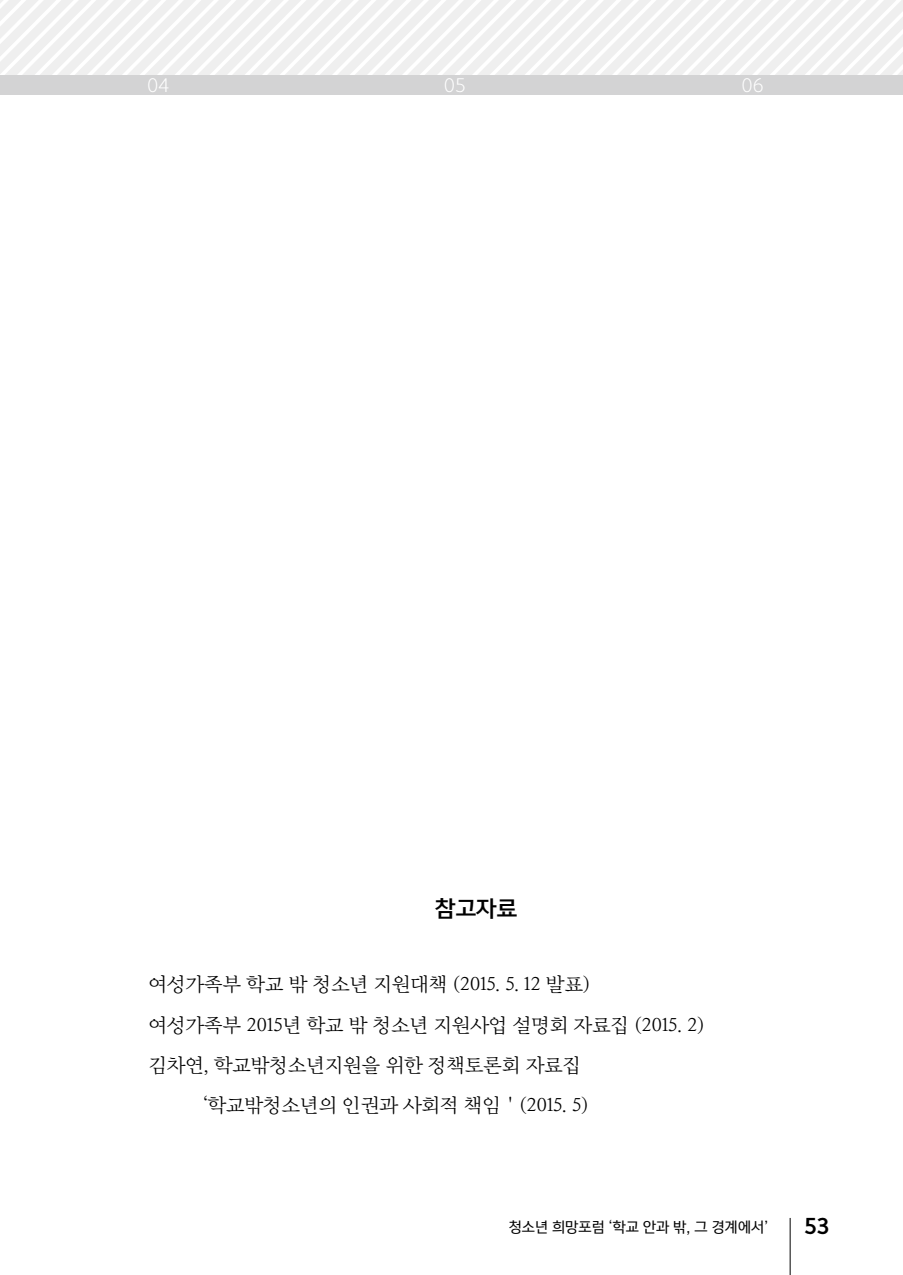
<style>
.page{position:relative;width:903px;height:1275px;background:#fff}
.page>*{position:absolute;margin:0;border:0;box-sizing:border-box;transform-origin:0 0}
.t1{font:21px "Yoon Gothic Pro 770";color:#000}
.t2{font:19.25px "Yoon Myungjo Pro 730";color:#000}
.t3{font:19.25px "Yoon Gothic Pro 730";color:#fff}
.t4{font:19.25px "Yoon Gothic Pro 780";color:#000}
.t5{font:14px "Yoon Gothic Pro 750";color:#000}
</style>
<div class="page">
<svg style="left:0;top:0;width:903px;height:75px"></svg>
<hr style="left:790px;top:1218px;width:1px;height:57px;background:#000">
<div style="left:0;top:75px;width:903px;height:20px;background:#d3d3d4"></div>
<p class="t3" style="left:147px;top:73px;width:23px">04</p>
<p class="t3" style="left:444px;top:73px;width:23px">05</p>
<p class="t3" style="left:741px;top:73px;width:24px">06</p>
<p class="t1" style="left:435px;top:893px;width:84px">참고자료</p>
<p class="t2" style="left:149px;top:973px;width:442px">여성가족부 학교 밖 청소년 지원대책 (2015. 5. 12 발표)</p>
<p class="t2" style="left:149px;top:1013px;width:557px">여성가족부 2015년 학교 밖 청소년 지원사업 설명회 자료집 (2015. 2)</p>
<p class="t2" style="left:149px;top:1053px;width:434px">김차연, 학교밖청소년지원을 위한 정책토론회 자료집</p>
<p class="t2" style="left:204px;top:1093px;width:386px">‘학교밖청소년의 인권과 사회적 책임＇(2015. 5)</p>
<p class="t5" style="left:509px;top:1218px;width:261px">청소년 희망포럼 ‘학교 안과 밖, 그 경계에서’</p>
<p class="t4" style="left:804px;top:1212px;width:26px">53</p>
</div>
